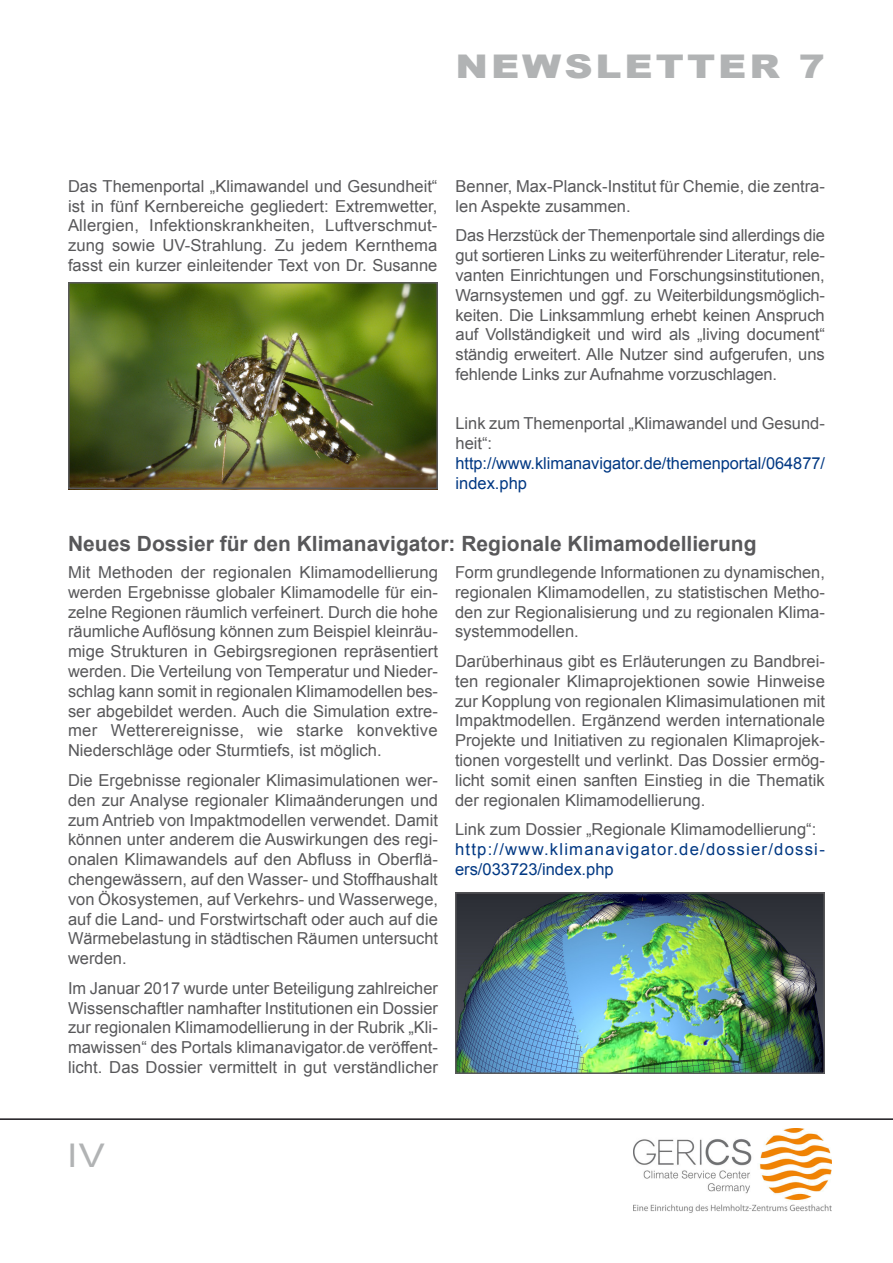
<style>
.page{position:relative;width:893px;height:1263px;background:#fff}
.page>*{position:absolute;margin:0;border:0;box-sizing:border-box;transform-origin:0 0}
.Newsletter{font:900 32.7px "Arial";letter-spacing:.075em;color:#b1b3b4;scale:1.2 1}
.t1{font:32.7px "Arial";color:#b1b3b4;scale:1.2 1}
.Überschrift{font:700 21px "Arial";color:#58585a}
.Fließtext{font:16.5px/19.8px "Arial";color:#58585a;text-align:justify}
.Fließtext-2{font:16.5px/19.8px "Arial";letter-spacing:.075em;color:#003883}
.Fließtext-3{font:16.5px/19.8px "Arial";color:#003883}
</style>
<div class="page">
<hr style="left:0;top:1118px;width:893px;height:2px;background:#1a171c">
<img style="left:634px;top:1128px;width:198px;height:85px">
<img style="left:458px;top:895px;width:364px;height:176px">
<div style="left:455px;top:892px;width:370px;height:182px;border:2px solid #58585a"></div>
<img style="left:71px;top:285px;width:364px;height:201px">
<div style="left:68px;top:282px;width:370px;height:207px;border:2px solid #58585a"></div>
<p class="Newsletter" style="left:455px;top:42px;width:309px">NEWSLETTER 7</p>
<p class="Fließtext" style="left:68px;top:176px;width:371px">Das Themenportal „Klimawandel und Gesundheit“ ist in fünf Kernbereiche gegliedert: Extremwetter, Allergien, Infektionskrankheiten, Luftverschmut&shy;zung sowie UV-Strahlung. Zu jedem Kernthema fasst ein kurzer einleitender Text von Dr. Susanne</p>
<p class="Fließtext" style="left:455px;top:176px;width:371px">Benner, Max-Planck-Institut für Chemie, die zentra&shy;len Aspekte zusammen.</p>
<p class="Fließtext" style="left:455px;top:226px;width:371px">Das Herzstück der Themenportale sind allerdings die gut sortieren Links zu weiterführender Literatur, rele&shy;vanten Einrichtungen und Forschungsinstitutionen, Warnsystemen und ggf. zu Weiterbildungsmöglich&shy;keiten. Die Linksammlung erhebt keinen Anspruch auf Vollständigkeit und wird als „living document“ ständig erweitert. Alle Nutzer sind aufgerufen, uns fehlende Links zur Aufnahme vorzuschlagen.</p>
<p class="Fließtext" style="left:455px;top:414px;width:371px">Link zum Themenportal „Klimawandel und Gesund&shy;heit“:</p>
<p class="Fließtext-3" style="left:455px;top:453px;width:371px">http://www.klimanavigator.de/themenportal/064877/ index.php</p>
<p class="Überschrift" style="left:68px;top:530px;width:690px">Neues Dossier für den Klimanavigator: Regionale Klimamodellierung</p>
<p class="Fließtext" style="left:68px;top:562px;width:372px">Mit Methoden der regionalen Klimamodellierung werden Ergebnisse globaler Klimamodelle für ein&shy;zelne Regionen räumlich verfeinert. Durch die hohe räumliche Auflösung können zum Beispiel kleinräu&shy;mige Strukturen in Gebirgsregionen repräsentiert werden. Die Verteilung von Temperatur und Nieder&shy;schlag kann somit in regionalen Klimamodellen bes&shy;ser abgebildet werden. Auch die Simulation extre&shy;mer Wetterereignisse, wie starke konvektive Niederschläge oder Sturmtiefs, ist möglich.</p>
<p class="Fließtext" style="left:68px;top:770px;width:372px">Die Ergebnisse regionaler Klimasimulationen wer&shy;den zur Analyse regionaler Klimaänderungen und zum Antrieb von Impaktmodellen verwendet. Damit können unter anderem die Auswirkungen des regi&shy;onalen Klimawandels auf den Abfluss in Oberflä&shy;chengewässern, auf den Wasser- und Stoffhaushalt von Ökosystemen, auf Verkehrs- und Wasserwege, auf die Land- und Forstwirtschaft oder auch auf die Wärmebelastung in städtischen Räumen untersucht werden.</p>
<p class="Fließtext" style="left:68px;top:978px;width:371px">Im Januar 2017 wurde unter Beteiligung zahlreicher Wissenschaftler namhafter Institutionen ein Dossier zur regionalen Klimamodellierung in der Rubrik „Kli&shy;mawissen“ des Portals klimanavigator.de veröffent&shy;licht. Das Dossier vermittelt in gut verständlicher</p>
<p class="Fließtext" style="left:455px;top:562px;width:371px">Form grundlegende Informationen zu dynamischen, regionalen Klimamodellen, zu statistischen Metho&shy;den zur Regionalisierung und zu regionalen Klima&shy;systemmodellen.</p>
<p class="Fließtext" style="left:455px;top:651px;width:372px">Darüberhinaus gibt es Erläuterungen zu Bandbrei&shy;ten regionaler Klimaprojektionen sowie Hinweise zur Kopplung von regionalen Klimasimulationen mit Impaktmodellen. Ergänzend werden internationale Projekte und Initiativen zu regionalen Klimaprojek&shy;tionen vorgestellt und verlinkt. Das Dossier ermög&shy;licht somit einen sanften Einstieg in die Thematik der regionalen Klimamodellierung.</p>
<p class="Fließtext" style="left:455px;top:820px;width:363px">Link zum Dossier „Regionale Klimamodellierung“:</p>
<p class="Fließtext-2" style="left:455px;top:840px;width:371px">http://www.klimanavigator.de/dossier/dossi&shy;ers/033723/index.php</p>
<p class="t1" style="left:68px;top:1134px;width:32px">lV</p>
</div>
